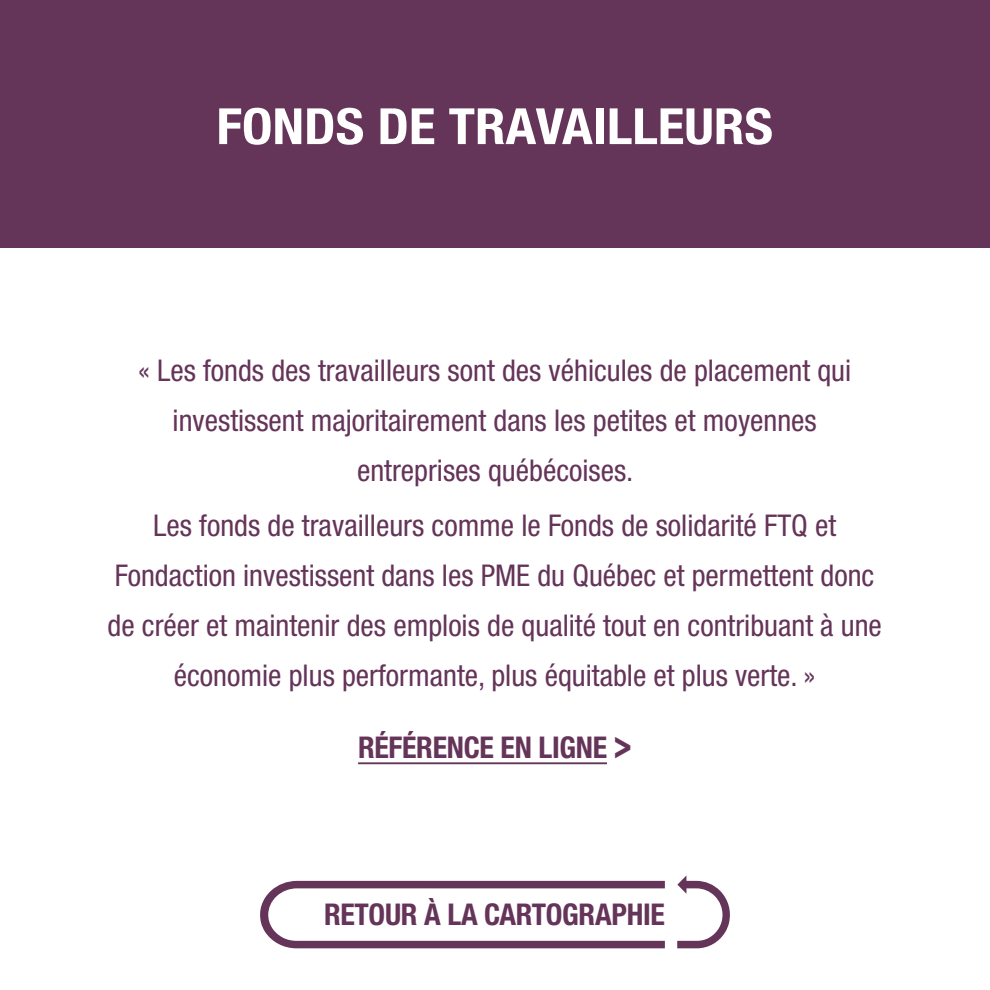
<style>
.page{position:relative;width:990px;height:990px;background:#fff}
.page>*{position:absolute;margin:0;border:0;box-sizing:border-box;transform-origin:0 0}
.t1{font:700 condensed 50px "Helvetica Neue LT Std";color:#fff;scale:1.1 1}
.t2{font:condensed 30px/50px "Helvetica Neue LT Std";color:#653459;text-align:center}
.t3{font:700 condensed 30px "Helvetica Neue LT Std";letter-spacing:-.01em;color:#653459}
.s1{font-size:41px}
</style>
<div class="page">
<svg style="left:677px;top:875px;width:53px;height:73px"></svg>
<svg style="left:260px;top:881px;width:405px;height:67px"></svg>
<hr style="left:358px;top:762px;width:249px;height:2px;background:#653459">
<div style="left:0;top:0;width:990px;height:248px;background:#653459"></div>
<h1 class="t1" style="left:216px;top:96px;width:507px">FONDS DE TRAVAILLEURS</h1>
<p class="t2" style="left:138px;top:345px;width:715px">« Les fonds des travailleurs sont des véhicules de placement qui investissent majoritairement dans les petites et moyennes entreprises québécoises.</p>
<p class="t2" style="left:107px;top:500px;width:776px">Les fonds de travailleurs comme le Fonds de solidarité FTQ et Fondaction investissent dans les PME du Québec et permettent donc de créer et maintenir des emplois de qualité tout en contribuant à une économie plus performante, plus équitable et plus verte. »</p>
<p class="t3" style="left:358px;top:729px;width:275px">RÉFÉRENCE EN LIGNE <span class="s1">&gt;</span></p>
<p class="t3" style="left:324px;top:897px;width:342px">RETOUR À LA CARTOGRAPHIE</p>
</div>
